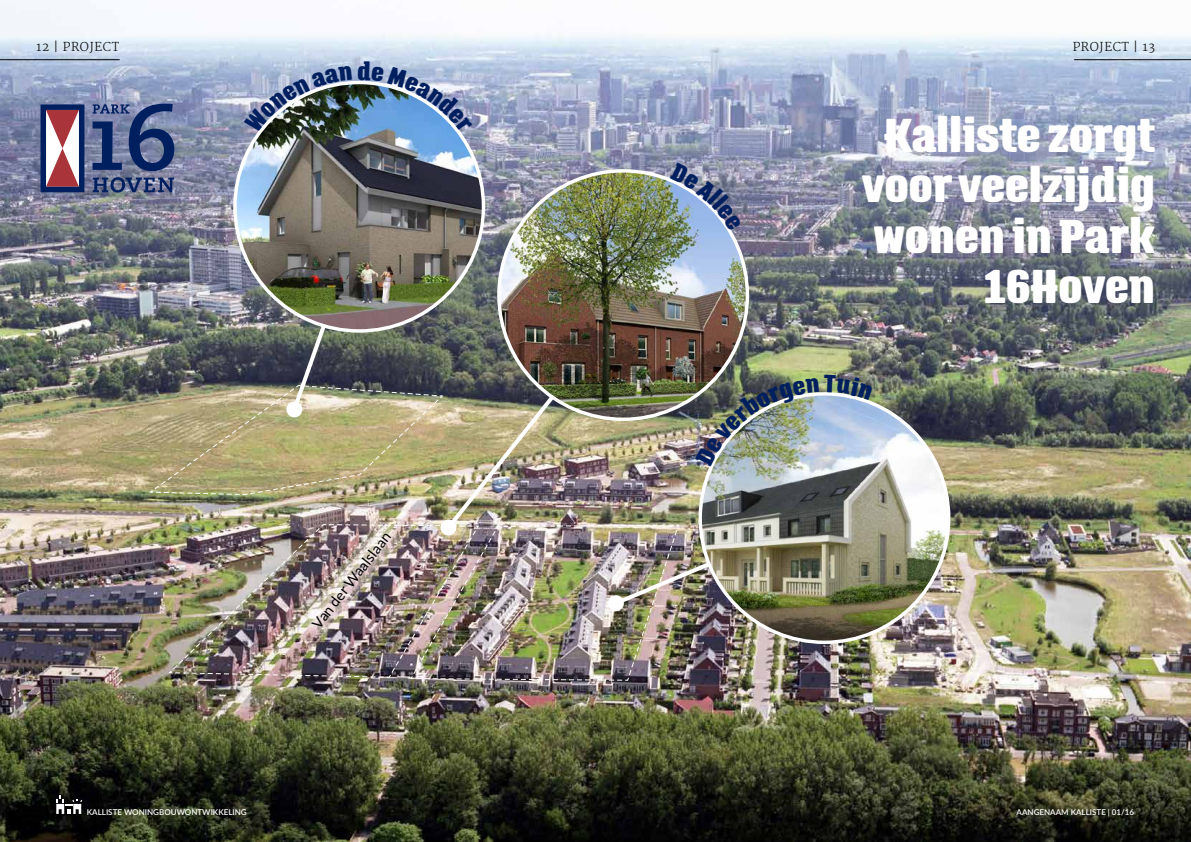
<style>
.page{position:relative;width:1191px;height:842px;background:#fff}
.page>*{position:absolute;margin:0;border:0;box-sizing:border-box;transform-origin:0 0}
.t1{font:900 42px/50.4px "Triump";color:#fff;text-align:right}
.t2{font:14.6px "Lato";color:#000}
.t3{font:300 12px "Merriweather";letter-spacing:.05em;color:#000}
.t4{font:600 8px "Lato";color:#fff}
</style>
<div class="page">
<img style="left:0;top:0;width:1191px;height:842px">
<svg style="left:41px;top:104px;width:43px;height:88px"></svg>
<svg style="left:93px;top:177px;width:81px;height:16px"></svg>
<svg style="left:93px;top:104px;width:81px;height:67px;background:#475a89"></svg>
<hr style="left:0;top:59px;width:120px;height:1px;background:#000">
<svg style="left:56px;top:795px;width:26px;height:19px"></svg>
<hr style="left:1074px;top:59px;width:117px;height:1px;background:#000">
<img style="left:499px;top:171px;width:248px;height:248px;border-radius:124px">
<img style="left:700px;top:394px;width:248px;height:248px;border-radius:124px">
<img style="left:235px;top:83px;width:248px;height:248px;border-radius:124px">
<img style="left:244px;top:66px;width:108px;height:67px">
<svg style="left:358px;top:61px;width:114px;height:72px;background:#92aed0"></svg>
<img style="left:147px;top:321px;width:726px;height:360px">
<img style="left:670px;top:162px;width:71px;height:69px">
<h3 class="t3" style="left:36px;top:40px;width:85px">12 | PROJECT</h3>
<h2 class="t2" style="left:309px;top:621px;width:119px;rotate:-52deg">Van der Waalslaan</h2>
<h3 class="t3" style="left:1072px;top:40px;width:84px">PROJECT | 13</h3>
<h1 class="t1" style="left:861px;top:109px;width:295px">Kalliste zorgt voor veelzijdig wonen in Park<br>16Hoven</h1>
<p class="t4" style="left:87px;top:806px;width:161px">KALLISTE WONINGBOUWONTWIKKELING</p>
<p class="t4" style="left:1016px;top:806px;width:119px">AANGENAAM KALLISTE | 01/16</p>
</div>
